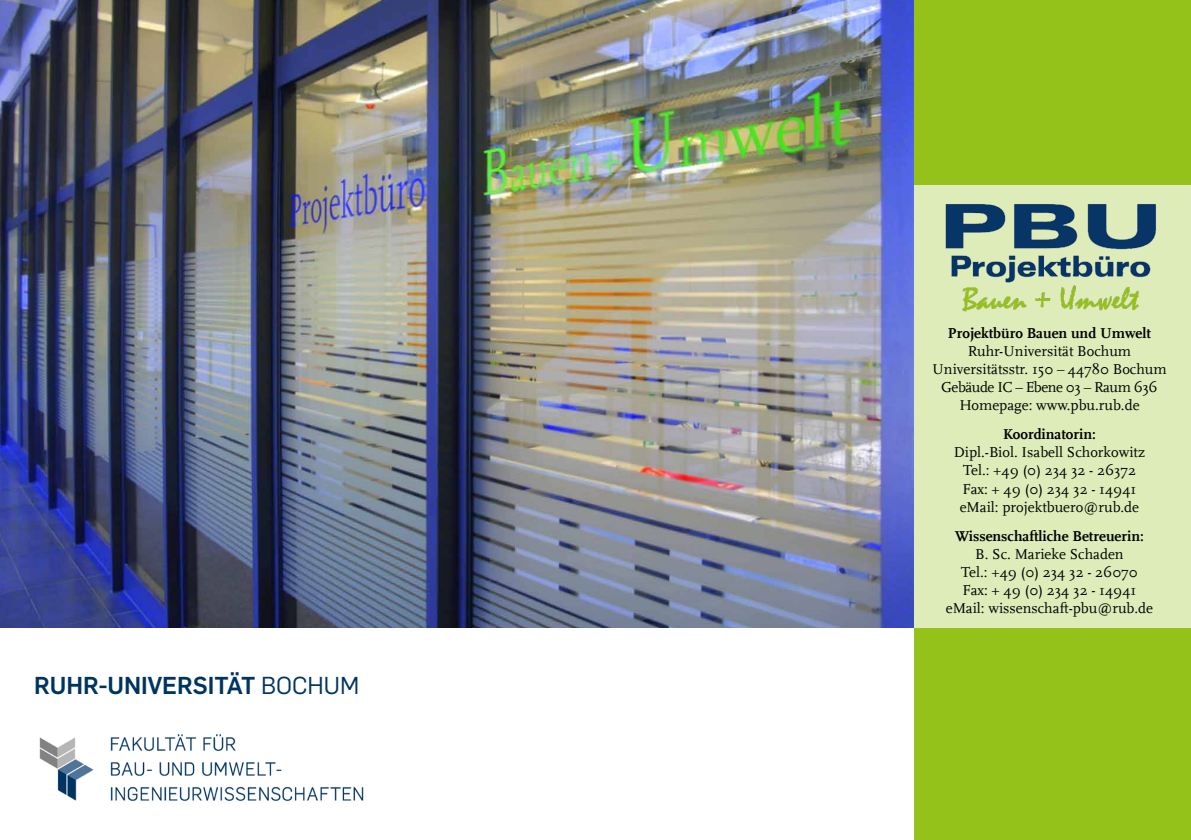
<style>
.page{position:relative;width:1191px;height:840px;background:#fff}
.page>*{position:absolute;margin:0;border:0;box-sizing:border-box;transform-origin:0 0}
.t1{font:700 24px "Rub Flama";color:#003460}
.t2{font:15px/18px "RUB Scala MZ";color:#000;text-align:center}
.t3{font:700 15px "RUB Scala MZ";color:#000}
.s1{font-weight:400}
</style>
<div class="page">
<img style="left:0;top:0;width:914px;height:627px">
<div style="left:914px;top:0;width:277px;height:839px;background:#94c11a"></div>
<div style="left:914px;top:185px;width:277px;height:442px;background:#deecb9"></div>
<img style="left:945px;top:204px;width:211px;height:108px">
<img style="left:39px;top:734px;width:325px;height:67px">
<h1 class="t1" style="left:34px;top:668px;width:326px">RUHR-UNIVERSITÄT <span class="s1">BOCHUM</span></h1>
<p class="t3" style="left:948px;top:322px;width:205px">Projektbüro Bauen und Umwelt</p>
<p class="t2" style="left:932px;top:341px;width:236px">Ruhr-Universität Bochum<br>Universitätsstr. 150 – 44780 Bochum<br>Gebäude IC – Ebene 03 – Raum 636<br>Homepage: www.pbu.rub.de</p>
<p class="t3" style="left:1003px;top:423px;width:94px">Koordinatorin:</p>
<p class="t2" style="left:953px;top:443px;width:193px">Dipl.-Biol. Isabell Schorkowitz<br>Tel.: +49 (0) 234 32 - 26372<br>Fax: + 49 (0) 234 32 - 14941 eMail: projektbuero@rub.de</p>
<p class="t3" style="left:955px;top:524px;width:190px">Wissenschaftliche Betreuerin:</p>
<p class="t2" style="left:945px;top:544px;width:209px">B. Sc. Marieke Schaden<br>Tel.: +49 (0) 234 32 - 26070<br>Fax: + 49 (0) 234 32 - 14941 eMail: wissenschaft-pbu@rub.de</p>
</div>
